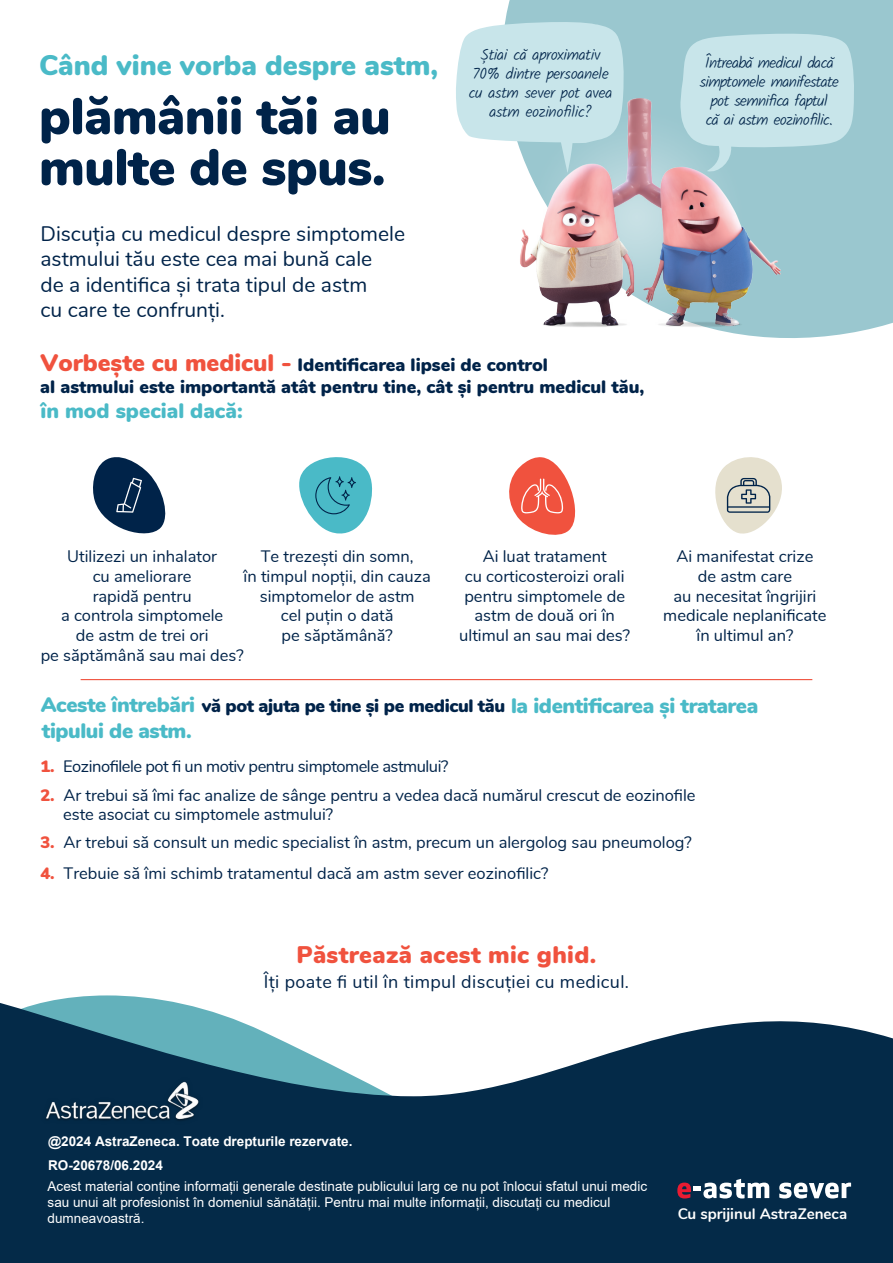
<style>
.page{position:relative;width:893px;height:1263px;background:#fff}
.page>*{position:absolute;margin:0;border:0;box-sizing:border-box;transform-origin:0 0}
.t1{font:900 51px/51px "Nunito";letter-spacing:-.01em;color:#002349}
.t2{font:900 28.2px "Nunito";color:#4abac7}
.t3{font:900 24px "Nunito";letter-spacing:.015em;color:#f0523e}
.t4{font:21px/25.2px "Nunito";color:#002349}
.t5{font:900 21px "Nunito";letter-spacing:-.02em;color:#4abac7}
.t6{font:900 21px "Nunito";color:#4abac7}
.t7{font:900 18px "Nunito";color:#002349}
.t8{font:18px "Nunito";letter-spacing:.02em;color:#002349}
.t9{font:900 18px "Nunito";letter-spacing:-.02em;color:#002349}
.t10{font:16.5px/19.8px "Nunito";color:#002349;text-align:center}
.t11{font:16.5px "Nunito";letter-spacing:-.03em;color:#002349}
.t12{font:300 15.75px/18.9px "Kalam";letter-spacing:-.04em;color:#002349;text-align:center}
.t13{font:300 15.75px/18.9px "Kalam";letter-spacing:-.02em;color:#002349;text-align:center}
.t14{font:700 15.15px "Nunito";color:#fff}
.t15{font:13.5px/16.2px "Arial";color:#fff}
.t16{font:700 13.5px/23.4px "Arial";color:#fff}
.s1{font-style:inherit}
.s2{font-weight:900;color:#f0523e}
</style>
<div class="page">
<div style="left:505px;top:0;width:388px;height:338px;background:#9ac7cf"></div>
<svg style="left:0;top:995px;width:893px;height:268px;fill:#042a48"></svg>
<img style="left:505px;top:95px;width:296px;height:243px">
<svg style="left:680px;top:32px;width:175px;height:142px"></svg>
<svg style="left:93px;top:457px;width:73px;height:77px"></svg>
<svg style="left:299px;top:457px;width:74px;height:77px"></svg>
<svg style="left:509px;top:457px;width:67px;height:78px"></svg>
<svg style="left:715px;top:457px;width:67px;height:77px"></svg>
<hr style="left:81px;top:679px;width:731px;height:1px;background:#f0523e">
<svg style="left:456px;top:20px;width:169px;height:154px"></svg>
<svg style="left:677px;top:1179px;width:92px;height:19px"></svg>
<svg style="left:779px;top:1182px;width:72px;height:16px"></svg>
<img style="left:42px;top:1078px;width:160px;height:47px">
<h2 class="t2" style="left:39px;top:44px;width:401px">Când vine vorba despre astm,</h2>
<h1 class="t1" style="left:39px;top:88px;width:353px">plămânii tăi au multe de spus.</h1>
<p class="t4" style="left:40px;top:220px;width:366px">Discuția cu medicul despre simptomele astmului tău este cea mai bună cale<br>de a identifica și trata tipul de astm<br>cu care te confrunți.</p>
<p class="t13" style="left:469px;top:46px;width:145px">Știai că aproximativ<br>70% dintre persoanele cu astm sever pot avea astm eozinofilic?</p>
<h3 class="t3" style="left:40px;top:345px;width:253px">Vorbește cu medicul -</h3>
<p class="t7" style="left:40px;top:373px;width:606px">al astmului este importantă atât pentru tine, cât și pentru medicul tău,</p>
<p class="t6" style="left:40px;top:395px;width:204px">în mod special dacă:</p>
<p class="t7" style="left:297px;top:352px;width:252px">Identificarea lipsei de control</p>
<p class="t12" style="left:700px;top:54px;width:141px">Întreabă medicul dacă simptomele manifestate pot semnifica faptul<br>că ai astm eozinofilic.</p>
<p class="t10" style="left:244px;top:545px;width:189px">Te trezești din somn,<br>în timpul nopții, din cauza simptomelor de astm<br>cel puțin o dată<br>pe săptămână?</p>
<p class="t10" style="left:459px;top:545px;width:172px">Ai luat tratament<br>cu corticosteroizi <span class="s1">orali </span>pentru simptomele de astm de două ori în ultimul an sau mai des?</p>
<p class="t10" style="left:663px;top:545px;width:165px">Ai manifestat crize<br>de astm care<br>au necesitat îngrijiri medicale neplanificate în ultimul an?</p>
<p class="t10" style="left:41px;top:545px;width:204px">Utilizezi un inhalator<br>cu ameliorare<br>rapidă pentru<br>a controla simptomele<br>de astm de trei ori<br>pe săptămână sau mai des?</p>
<p class="t5" style="left:41px;top:689px;width:156px">Aceste întrebări</p>
<p class="t5" style="left:511px;top:690px;width:249px">la identificarea și tratarea</p>
<p class="t9" style="left:202px;top:693px;width:305px">vă pot ajuta pe tine și pe medicul tău</p>
<p class="t5" style="left:42px;top:715px;width:151px">tipului de astm.</p>
<p class="t11" style="left:40px;top:754px;width:409px"><span class="s2">1.</span> Eozinofilele pot fi un motiv pentru simptomele astmului?</p>
<p class="t10" style="left:63px;top:784px;width:634px;text-align:left;text-indent:-23px"><span class="s2">2.</span> Ar trebui să îmi fac analize de sânge pentru a vedea dacă numărul crescut de eozinofile este asociat cu simptomele astmului?</p>
<p class="t10" style="left:40px;top:832px;width:653px"><span class="s2">3.</span> Ar trebui să consult un medic specialist în astm, precum un alergolog sau pneumolog?</p>
<p class="t10" style="left:40px;top:862px;width:510px"><span class="s2">4.</span> Trebuie să îmi schimb tratamentul dacă am astm <span class="s1">sever</span> eozinofilic?</p>
<h3 class="t3" style="left:296px;top:937px;width:301px">Păstrează acest mic ghid.</h3>
<p class="t8" style="left:264px;top:969px;width:367px">Îți poate fi util în timpul discuției cu medicul.</p>
<p class="t16" style="left:48px;top:1130px;width:306px">@2024 AstraZeneca. Toate drepturile rezervate.<br>RO-20678/06.2024</p>
<p class="t15" style="left:48px;top:1178px;width:601px">Acest material conține informații generale destinate publicului larg ce nu pot înlocui sfatul unui medic sau unui alt profesionist în domeniul sănătății. Pentru mai multe informații, discutați cu medicul dumneavoastră.</p>
<p class="t14" style="left:677px;top:1202px;width:171px">Cu sprijinul AstraZeneca</p>
</div>
